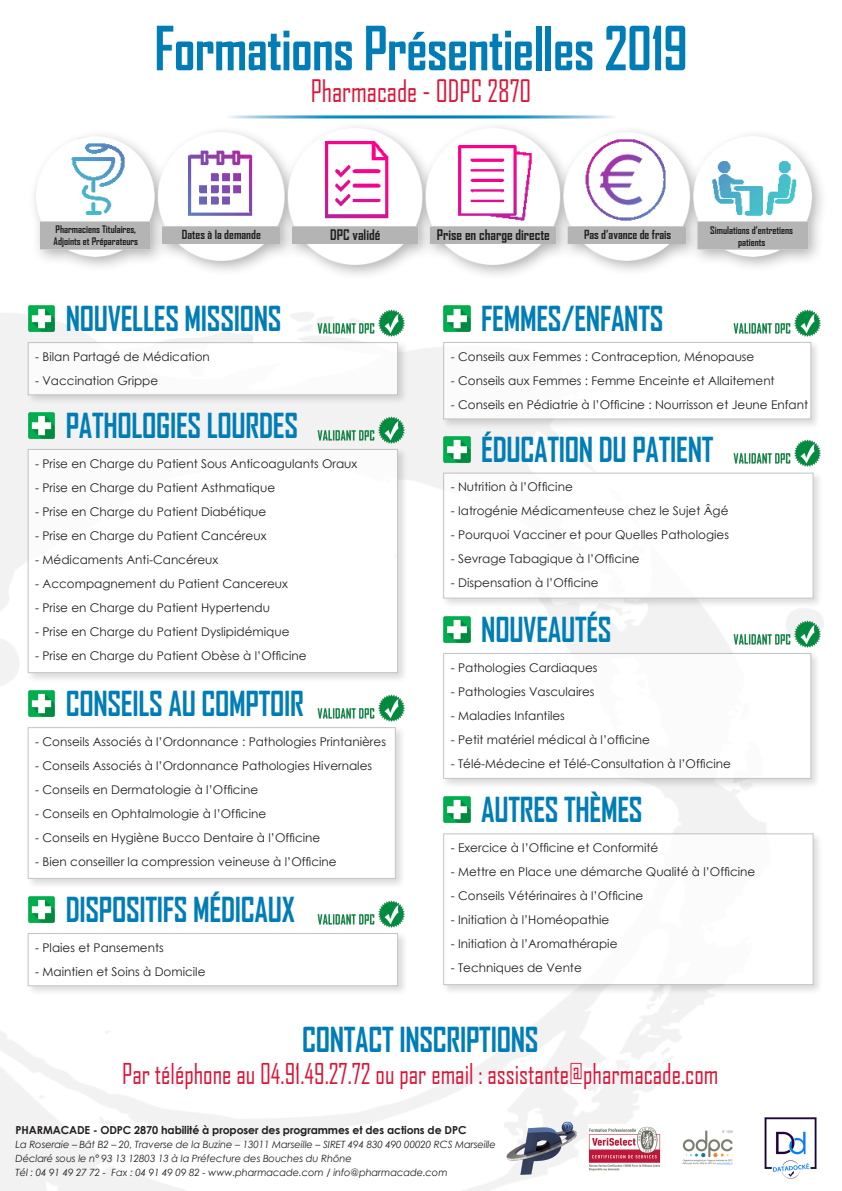
<style>
.page{position:relative;width:842px;height:1191px;background:#fff}
.page>*{position:absolute;margin:0;border:0;box-sizing:border-box;transform-origin:0 0}
.t1{font:700 58.3px "Agency FB";letter-spacing:-.01em;color:#007db6;scale:.91 1}
.t2{font:700 33px "Agency FB";letter-spacing:-.01em;color:#007db6;scale:.91 1}
.t3{font:29.7px "Agency FB";color:#dc1638;scale:.91 1}
.t4{font:27.5px "Agency FB";color:#dc1638;scale:.91 1}
.t5{font:700 14px "Agency FB";color:#231f20}
.t6{font:12px "Century Gothic";color:#231f20}
.t7{font:700 12px "Agency FB";color:#231f20}
.t8{font:700 11px "Century Gothic";letter-spacing:-.01em;color:#231f20}
.t9{font:italic 10px "Century Gothic";letter-spacing:-.01em;color:#231f20}
.t10{font:700 10px/12px "Agency FB";color:#231f20;text-align:center}
</style>
<div class="page">
<img style="left:34px;top:118px;width:785px;height:157px">
<div style="left:441px;top:340px;width:380px;height:89px;background:#231f20;opacity:.23"></div>
<div style="left:443px;top:342px;width:368px;height:77px;background:#fff;border:1px solid #aaabaf"></div>
<img style="left:443px;top:305px;width:28px;height:28px">
<div style="left:26px;top:447px;width:382px;height:236px;background:#231f20;opacity:.23"></div>
<div style="left:28px;top:449px;width:370px;height:224px;background:#fff;border:1px solid #aaabaf"></div>
<img style="left:27px;top:410px;width:28px;height:30px">
<div style="left:441px;top:471px;width:382px;height:137px;background:#231f20;opacity:.23"></div>
<div style="left:443px;top:472px;width:371px;height:126px;background:#fff;border:1px solid #aaabaf"></div>
<img style="left:443px;top:434px;width:28px;height:30px">
<div style="left:441px;top:651px;width:380px;height:138px;background:#231f20;opacity:.23"></div>
<div style="left:443px;top:653px;width:368px;height:126px;background:#fff;border:1px solid #aaabaf"></div>
<img style="left:443px;top:616px;width:28px;height:28px">
<div style="left:26px;top:725px;width:380px;height:164px;background:#231f20;opacity:.23"></div>
<div style="left:28px;top:727px;width:368px;height:152px;background:#fff;border:1px solid #aaabaf"></div>
<img style="left:28px;top:690px;width:27px;height:28px">
<div style="left:441px;top:831px;width:383px;height:164px;background:#231f20;opacity:.23"></div>
<div style="left:443px;top:833px;width:371px;height:152px;background:#fff;border:1px solid #aaabaf"></div>
<img style="left:443px;top:796px;width:28px;height:28px">
<div style="left:26px;top:340px;width:382px;height:65px;background:#231f20;opacity:.23"></div>
<div style="left:28px;top:342px;width:370px;height:53px;background:#fff;border:1px solid #aaabaf"></div>
<img style="left:27px;top:305px;width:28px;height:29px">
<img style="left:505px;top:1117px;width:73px;height:62px">
<img style="left:588px;top:1126px;width:72px;height:45px">
<img style="left:682px;top:1130px;width:51px;height:35px">
<img style="left:764px;top:1117px;width:53px;height:62px">
<div style="left:26px;top:931px;width:382px;height:65px;background:#231f20;opacity:.23"></div>
<div style="left:28px;top:933px;width:370px;height:53px;background:#fff;border:1px solid #aaabaf"></div>
<img style="left:28px;top:896px;width:27px;height:28px">
<img style="left:307px;top:309px;width:98px;height:29px">
<img style="left:306px;top:415px;width:107px;height:30px">
<img style="left:317px;top:694px;width:88px;height:28px">
<img style="left:317px;top:900px;width:88px;height:28px">
<img style="left:722px;top:619px;width:102px;height:30px">
<img style="left:733px;top:439px;width:88px;height:28px">
<img style="left:733px;top:309px;width:88px;height:28px">
<p class="t1" style="left:154px;top:12px;width:587px">Formations Présentielles 2019</p>
<p class="t3" style="left:311px;top:72px;width:244px">Pharmacade - ODPC 2870</p>
<p class="t10" style="left:56px;top:223px;width:82px">Pharmaciens Titulaires,</p>
<p class="t10" style="left:54px;top:235px;width:86px">Adjoints et Préparateurs</p>
<p class="t7" style="left:182px;top:227px;width:81px">Dates à la demande</p>
<p class="t5" style="left:330px;top:225px;width:52px">DPC validé</p>
<p class="t5" style="left:437px;top:225px;width:115px">Prise en charge directe</p>
<p class="t7" style="left:584px;top:227px;width:89px">Pas d’avance de frais</p>
<p class="t10" style="left:710px;top:223px;width:84px">Simulations d’entretiens patients</p>
<p class="t2" style="left:66px;top:298px;width:239px">NOUVELLES MISSIONS</p>
<p class="t6" style="left:35px;top:348px;width:176px">- Bilan Partagé de Médication</p>
<p class="t6" style="left:35px;top:372px;width:124px">- Vaccination Grippe</p>
<p class="t2" style="left:66px;top:405px;width:257px">PATHOLOGIES LOURDES</p>
<p class="t6" style="left:35px;top:455px;width:324px">- Prise en Charge du Patient Sous Anticoagulants Oraux</p>
<p class="t6" style="left:35px;top:479px;width:241px">- Prise en Charge du Patient Asthmatique</p>
<p class="t6" style="left:35px;top:503px;width:233px">- Prise en Charge du Patient Diabétique</p>
<p class="t6" style="left:35px;top:527px;width:233px">- Prise en Charge du Patient Cancéreux</p>
<p class="t6" style="left:35px;top:551px;width:185px">- Médicaments Anti-Cancéreux</p>
<p class="t6" style="left:35px;top:575px;width:254px">- Accompagnement du Patient Cancereux</p>
<p class="t6" style="left:35px;top:599px;width:236px">- Prise en Charge du Patient Hypertendu</p>
<p class="t6" style="left:35px;top:623px;width:256px">- Prise en Charge du Patient Dyslipidémique</p>
<p class="t6" style="left:35px;top:647px;width:273px">- Prise en Charge du Patient Obèse à l’Officine</p>
<p class="t2" style="left:66px;top:683px;width:263px">CONSEILS AU COMPTOIR</p>
<p class="t6" style="left:35px;top:733px;width:352px">- Conseils Associés à l’Ordonnance : Pathologies Printanières</p>
<p class="t6" style="left:35px;top:757px;width:338px">- Conseils Associés à l’Ordonnance Pathologies Hivernales</p>
<p class="t6" style="left:35px;top:781px;width:224px">- Conseils en Dermatologie à l’Officine</p>
<p class="t6" style="left:35px;top:805px;width:232px">- Conseils en Ophtalmologie à l’Officine</p>
<p class="t6" style="left:35px;top:829px;width:287px">- Conseils en Hygiène Bucco Dentaire à l’Officine</p>
<p class="t6" style="left:35px;top:853px;width:303px">- Bien conseiller la compression veineuse à l’Officine</p>
<p class="t2" style="left:66px;top:889px;width:253px">DISPOSITIFS MÉDICAUX</p>
<p class="t6" style="left:35px;top:939px;width:130px">- Plaies et Pansements</p>
<p class="t6" style="left:35px;top:963px;width:172px">- Maintien et Soins à Domicile</p>
<p class="t2" style="left:481px;top:298px;width:202px">FEMMES/ENFANTS</p>
<p class="t6" style="left:451px;top:348px;width:305px">- Conseils aux Femmes : Contraception, Ménopause</p>
<p class="t6" style="left:451px;top:372px;width:325px">- Conseils aux Femmes : Femme Enceinte et Allaitement</p>
<p class="t6" style="left:451px;top:396px;width:359px">- Conseils en Pédiatrie à l’Officine : Nourrisson et Jeune Enfant</p>
<p class="t2" style="left:481px;top:429px;width:257px">ÉDUCATION DU PATIENT</p>
<p class="t6" style="left:451px;top:478px;width:123px">- Nutrition à l’Officine</p>
<p class="t6" style="left:451px;top:502px;width:279px">- Iatrogénie Médicamenteuse chez le Sujet Âgé</p>
<p class="t6" style="left:451px;top:526px;width:280px">- Pourquoi Vacciner et pour Quelles Pathologies</p>
<p class="t6" style="left:451px;top:550px;width:190px">- Sevrage Tabagique à l’Officine</p>
<p class="t6" style="left:451px;top:574px;width:149px">- Dispensation à l’Officine</p>
<p class="t2" style="left:481px;top:609px;width:145px">NOUVEAUTÉS</p>
<p class="t6" style="left:451px;top:659px;width:148px">- Pathologies Cardiaques</p>
<p class="t6" style="left:451px;top:683px;width:145px">- Pathologies Vasculaires</p>
<p class="t6" style="left:451px;top:707px;width:116px">- Maladies Infantiles</p>
<p class="t6" style="left:451px;top:731px;width:201px">- Petit matériel médical à l’officine</p>
<p class="t6" style="left:451px;top:755px;width:282px">- Télé-Médecine et Télé-Consultation à l’Officine</p>
<p class="t2" style="left:481px;top:789px;width:179px">AUTRES THÈMES</p>
<p class="t6" style="left:451px;top:839px;width:209px">- Exercice à l’Officine et Conformité</p>
<p class="t6" style="left:451px;top:863px;width:306px">- Mettre en Place une démarche Qualité à l’Officine</p>
<p class="t6" style="left:451px;top:887px;width:194px">- Conseils Vétérinaires à l’Officine</p>
<p class="t6" style="left:451px;top:911px;width:160px">- Initiation à l’Homéopathie</p>
<p class="t6" style="left:451px;top:935px;width:168px">- Initiation à l’Aromathérapie</p>
<p class="t6" style="left:451px;top:959px;width:133px">- Techniques de Vente</p>
<p class="t2" style="left:302px;top:1018px;width:261px">CONTACT INSCRIPTIONS</p>
<p class="t4" style="left:122px;top:1056px;width:657px">Par téléphone au 04.91.49.27.72 ou par email : assistante@pharmacade.com</p>
<p class="t8" style="left:16px;top:1121px;width:452px">PHARMACADE - ODPC 2870 habilité à proposer des programmes et des actions de DPC</p>
<p class="t9" style="left:16px;top:1137px;width:482px">La Roseraie – Bât B2 – 20, Traverse de la Buzine – 13011 Marseille – SIRET 494 830 490 00020 RCS Marseille</p>
<p class="t9" style="left:16px;top:1151px;width:338px">Déclaré sous le n° 93 13 12803 13 à la Préfecture des Bouches du Rhône</p>
<p class="t9" style="left:16px;top:1165px;width:433px">Tél : 04 91 49 27 72 - Fax : 04 91 49 09 82 - www.pharmacade.com / info@pharmacade.com</p>
</div>
